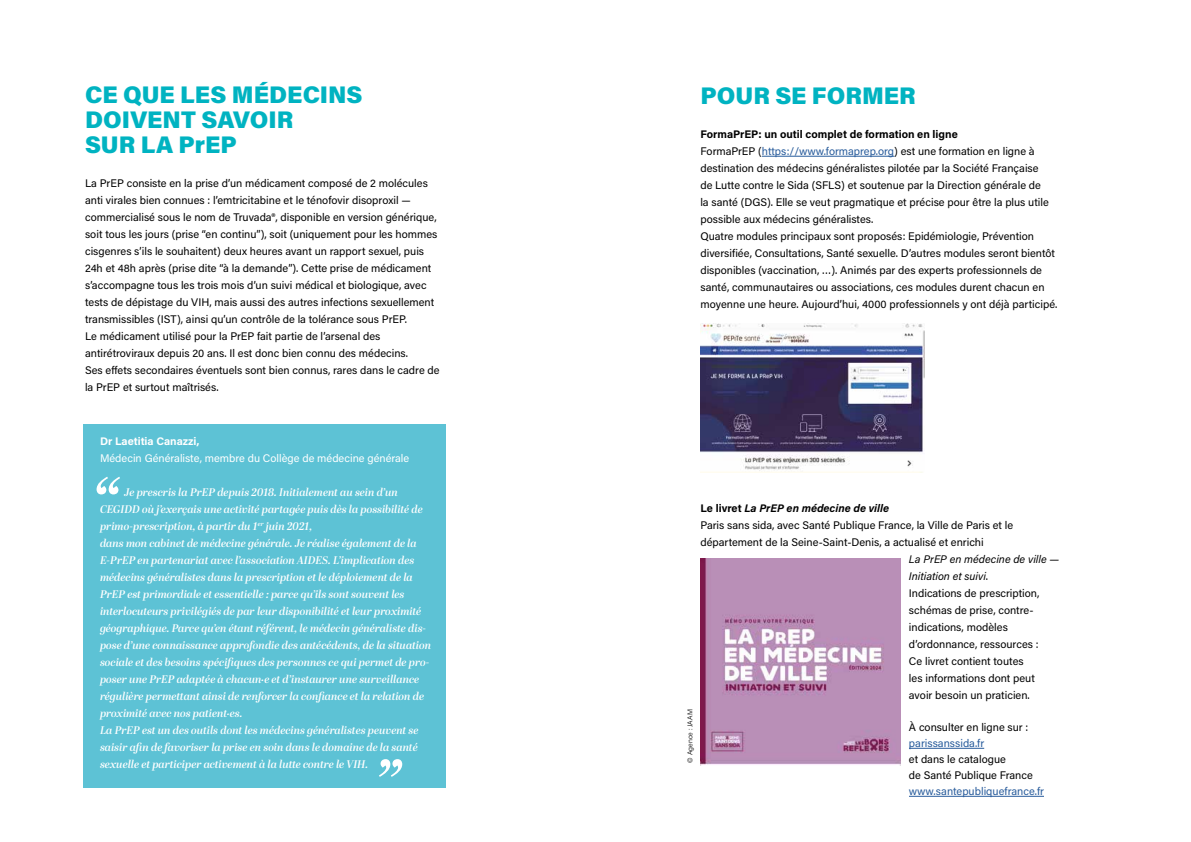
<style>
.page{position:relative;width:1191px;height:842px;background:#fff}
.page>*{position:absolute;margin:0;border:0;box-sizing:border-box;transform-origin:0 0}
.t1{font:italic 72px "Abril Display";color:#fff}
.t2{font:900 24px/25px "Acumin Pro";color:#00b3c1}
.t3{font:11px/17px "Acumin Pro";color:#000}
.t4{font:italic 600 11px/17px "Abril Display";color:#fff}
.t5{font:11px "Acumin Pro";color:#fff}
.t6{font:11px "Acumin Pro";color:#275b9b}
.t7{font:700 11px "Acumin Pro";letter-spacing:-.005em;color:#fff}
.t8{font:300 7px "Acumin Pro";color:#000}
.s1{font-weight:700}
.s2{color:#275b9b}
.s3{font-weight:700;font-style:italic}
.s4{font-style:italic}
</style>
<div class="page">
<hr style="left:762px;top:156px;width:132px;height:1px;background:#275b9b">
<hr style="left:909px;top:748px;width:75px;height:1px;background:#275b9b">
<hr style="left:909px;top:796px;width:135px;height:1px;background:#275b9b">
<div style="left:83px;top:424px;width:362px;height:363px;background:#5dc2d5"></div>
<img style="left:700px;top:323px;width:224px;height:150px">
<img style="left:700px;top:558px;width:200px;height:208px">
<h2 class="t2" style="left:85px;top:81px;width:279px">CE QUE LES MÉDECINS<br>DOIVENT SAVOIR<br>SUR LA PrEP</h2>
<p class="t3" style="left:85px;top:174px;width:356px">La PrEP consiste en la prise d’un médicament composé de 2 molécules anti virales bien connues : l’emtricitabine et le ténofovir disoproxil — commercialisé sous le nom de Truvada®, disponible en version générique, soit tous les jours (prise “en continu”), soit (uniquement pour les hommes cisgenres s’ils le souhaitent) deux heures avant un rapport sexuel, puis 24h et 48h après (prise dite “à la demande”). Cette prise de médicament s’accompagne tous les trois mois d’un suivi médical et biologique, avec tests de dépistage du VIH, mais aussi des autres infections sexuellement transmissibles (IST), ainsi qu’un contrôle de la tolérance sous PrEP.<br>Le médicament utilisé pour la PrEP fait partie de l’arsenal des antirétroviraux depuis 20 ans. Il est donc bien connu des médecins.<br>Ses effets secondaires éventuels sont bien connus, rares dans le cadre de la PrEP et surtout maîtrisés.</p>
<p class="t7" style="left:100px;top:433px;width:101px">Dr Laetitia Canazzi,</p>
<p class="t5" style="left:100px;top:450px;width:311px">Médecin Généraliste, membre du Collège de médecine générale</p>
<p class="t4" style="left:100px;top:484px;width:333px;text-indent:24px">Je prescris la PrEP depuis 2018. Initialement au sein d’un CEGIDD où j’exerçais une activité partagée puis dès la possibilité de primo-prescription, à partir du 1<sup>er</sup> juin 2021,<br>dans mon cabinet de médecine générale. Je réalise également de la E-PrEP en partenariat avec l’association AIDES. L’implication des médecins généralistes dans la prescription et le déploiement de la PrEP est primordiale et essentielle : parce qu’ils sont souvent les interlocuteurs privilégiés de par leur disponibilité et leur proximité géographique. Parce qu’en étant référent, le médecin généraliste dis&shy;pose d’une connaissance approfondie des antécédents, de la situation sociale et des besoins spécifiques des personnes ce qui permet de pro&shy;poser une PrEP adaptée à chacun.e et d’instaurer une surveillance régulière permettant ainsi de renforcer la confiance et la relation de proximité avec nos patient.es.<br>La PrEP est un des outils dont les médecins généralistes peuvent se saisir afin de favoriser la prise en soin dans le domaine de la santé sexuelle et participer activement à la lutte contre le VIH.</p>
<h1 class="t1" style="left:90px;top:454px;width:29px">“</h1>
<h1 class="t1" style="left:374px;top:734px;width:28px">”</h1>
<h2 class="t2" style="left:700px;top:82px;width:217px">POUR SE FORMER</h2>
<p class="t3" style="left:700px;top:125px;width:358px"><span class="s1">FormaPrEP: un outil complet de formation en ligne<br></span>FormaPrEP (<span class="s2">https://www.formaprep.org</span>) est une formation en ligne à destination des médecins généralistes pilotée par la Société Française<br>de Lutte contre le Sida (SFLS) et soutenue par la Direction générale de<br>la santé (DGS). Elle se veut pragmatique et précise pour être la plus utile possible aux médecins généralistes.<br>Quatre modules principaux sont proposés: Epidémiologie, Prévention diversifiée, Consultations, Santé sexuelle. D’autres modules seront bientôt disponibles (vaccination, …). Animés par des experts professionnels de santé, communautaires ou associations, ces modules durent chacun en moyenne une heure. Aujourd’hui, 4000 professionnels y ont déjà participé.</p>
<p class="t3" style="left:700px;top:499px;width:314px"><span class="s1">Le livret</span> <span class="s3">La PrEP en médecine de ville<br></span>Paris sans sida, avec Santé Publique France, la Ville de Paris et le département de la Seine-Saint-Denis, a actualisé et enrichi</p>
<p class="t3" style="left:909px;top:550px;width:152px"><span class="s4">La PrEP en médecine de ville —<br>Initiation et suivi</span>.<br>Indications de prescription, schémas de prise, contre&shy;indications, modèles d’ordonnance, ressources :<br>Ce livret contient toutes<br>les informations dont peut avoir besoin un praticien.</p>
<p class="t3" style="left:909px;top:718px;width:121px">À consulter en ligne sur :</p>
<p class="t6" style="left:909px;top:736px;width:77px">parissanssida.fr</p>
<p class="t3" style="left:909px;top:751px;width:125px;line-height:16px">et dans le catalogue<br>de Santé Publique France</p>
<p class="t6" style="left:909px;top:784px;width:136px">www.santepubliquefrance.fr</p>
<p class="t8" style="left:685px;top:763px;width:55px;rotate:-90deg">© Agence : JAAM</p>
</div>
